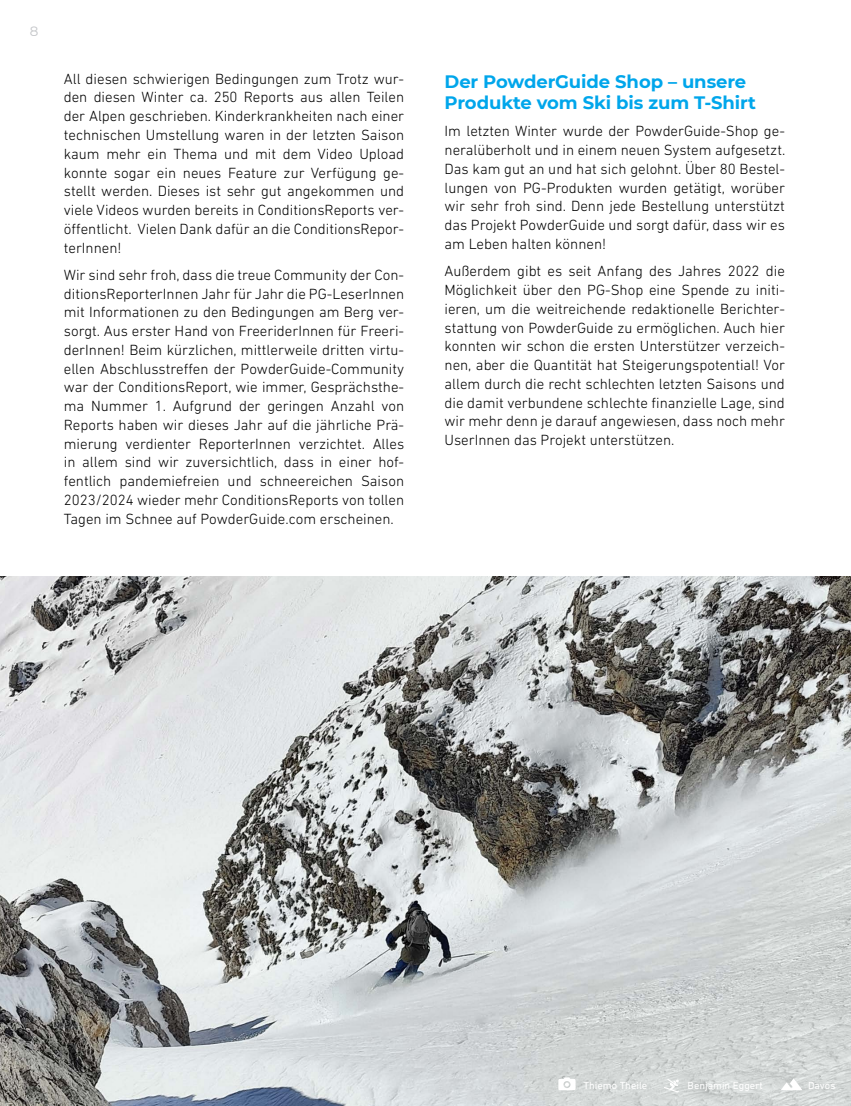
<style>
.page{position:relative;width:851px;height:1106px;background:#fff}
.page>*{position:absolute;margin:0;border:0;box-sizing:border-box;transform-origin:0 0}
.t1{font:700 18px/21.6px "Montserrat";letter-spacing:-.005em;color:#00a6eb}
.t2{font:300 15px/18.8px "DIN Next LT Pro";color:#000;text-align:justify}
.t3{font:13.5px "Montserrat";color:#c3c5c8}
.t4{font:10.5px "DIN Next LT Pro";color:#fff}
</style>
<div class="page">
<img style="left:0;top:576px;width:850px;height:530px">
<svg style="left:558px;top:1077px;width:17px;height:13px"></svg>
<svg style="left:663px;top:1078px;width:16px;height:14px"></svg>
<svg style="left:780px;top:1078px;width:22px;height:12px"></svg>
<p class="t3" style="left:30px;top:22px;width:10px">8</p>
<p class="t2" style="left:64px;top:69px;width:342px">All diesen schwierigen Bedingungen zum Trotz wur&shy;den diesen Winter ca. 250 Reports aus allen Teilen der Alpen geschrieben. Kinderkrankheiten nach einer technischen Umstellung waren in der letzten Saison kaum mehr ein Thema und mit dem Video Upload konnte sogar ein neues Feature zur Verfügung ge&shy;stellt werden. Dieses ist sehr gut angekommen und viele Videos wurden bereits in ConditionsReports ver&shy;öffentlicht. Vielen Dank dafür an die ConditionsRepor&shy;terInnen!</p>
<p class="t2" style="left:64px;top:265px;width:342px">Wir sind sehr froh, dass die treue Community der Con&shy;ditionsReporterInnen Jahr für Jahr die PG-LeserInnen mit Informationen zu den Bedingungen am Berg ver&shy;sorgt. Aus erster Hand von FreeriderInnen für Freeri&shy;derInnen! Beim kürzlichen, mittlerweile dritten virtu&shy;ellen Abschlusstreffen der PowderGuide-Community war der ConditionsReport, wie immer, Gesprächsthe&shy;ma Nummer 1. Aufgrund der geringen Anzahl von Reports haben wir dieses Jahr auf die jährliche Prä&shy;mierung verdienter ReporterInnen verzichtet. Alles in allem sind wir zuversichtlich, dass in einer hof&shy;fentlich pandemiefreien und schneereichen Saison 2023/2024 wieder mehr ConditionsReports von tollen Tagen im Schnee auf PowderGuide.com erscheinen.</p>
<p class="t1" style="left:444px;top:69px;width:313px">Der PowderGuide Shop – unsere<br>Produkte vom Ski bis zum T-Shirt</p>
<p class="t2" style="left:444px;top:122px;width:342px">Im letzten Winter wurde der PowderGuide-Shop ge&shy;neralüberholt und in einem neuen System aufgesetzt.<br>Das kam gut an und hat sich gelohnt. Über 80 Bestel&shy;lungen von PG-Produkten wurden getätigt, worüber wir sehr froh sind. Denn jede Bestellung unterstützt das Projekt PowderGuide und sorgt dafür, dass wir es am Leben halten können!</p>
<p class="t2" style="left:444px;top:261px;width:342px">Außerdem gibt es seit Anfang des Jahres 2022 die Möglichkeit über den PG-Shop eine Spende zu initi&shy;ieren, um die weitreichende redaktionelle Berichter&shy;stattung von PowderGuide zu ermöglichen. Auch hier konnten wir schon die ersten Unterstützer verzeich&shy;nen, aber die Quantität hat Steigerungspotential! Vor allem durch die recht schlechten letzten Saisons und die damit verbundene schlechte finanzielle Lage, sind wir mehr denn je darauf angewiesen, dass noch mehr UserInnen das Projekt unterstützen.</p>
<p class="t4" style="left:583px;top:1079px;width:65px">Thiemo Theile</p>
<p class="t4" style="left:687px;top:1079px;width:77px">Benjamin Eggert</p>
<p class="t4" style="left:807px;top:1079px;width:29px">Davos</p>
</div>
